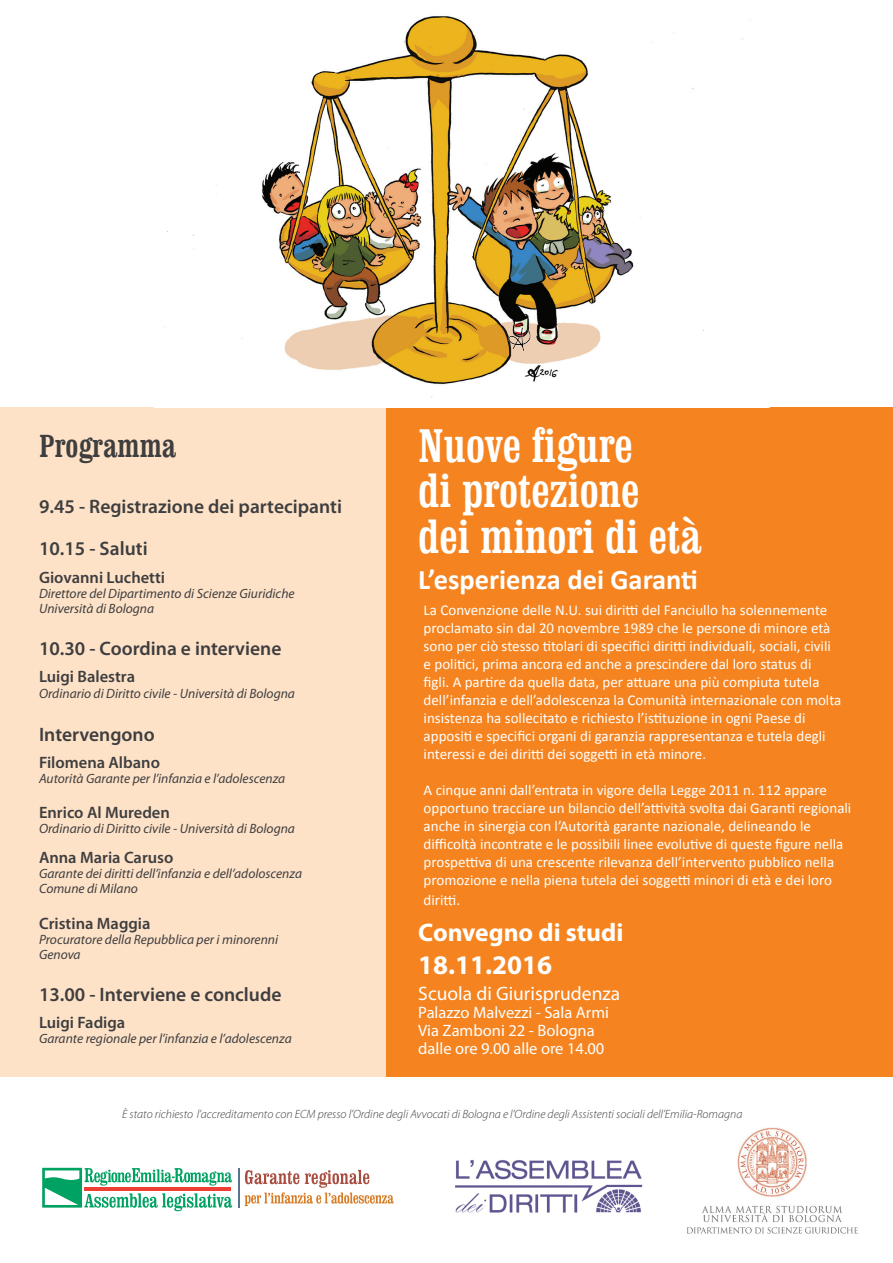
<style>
.page{position:relative;width:893px;height:1263px;background:#fff}
.page>*{position:absolute;margin:0;border:0;box-sizing:border-box;transform-origin:0 0}
.t1{font:condensed 48.75px "Clarendon BT";color:#fff}
.t2{font:condensed 33px "Clarendon BT";color:#3e3e3f}
.t3{font:700 28.5px "Calibri";color:#fff}
.t4{font:700 27px "Myriad Pro";color:#fff}
.t5{font:700 25.5px "Myriad Pro";color:#fff}
.t6{font:600 19.5px "Myriad Pro";color:#3e3e3f}
.t7{font:19.5px "Myriad Pro";color:#fff}
.t8{font:600 16.5px "Myriad Pro";color:#3e3e3f}
.t9{font:16.5px "Myriad Pro";color:#fff}
.t10{font:15px/18px "Calibri";color:#fff}
.t11{font:italic 13.5px "Myriad Pro";color:#3e3e3f}
.t12{font:italic 300 12px "Myriad Pro";color:#3e3e3f}
</style>
<div class="page">
<div style="left:0;top:407px;width:387px;height:670px;background:#fee2c8"></div>
<div style="left:387px;top:407px;width:506px;height:670px;background:#f58420"></div>
<img style="left:687px;top:1128px;width:171px;height:106px">
<img style="left:165px;top:16px;width:586px;height:382px">
<img style="left:499px;top:323px;width:49px;height:30px">
<hr style="left:239px;top:1168px;width:1px;height:40px;background:#577391">
<svg style="left:42px;top:1168px;width:190px;height:43px"></svg>
<svg style="left:245px;top:1170px;width:149px;height:36px"></svg>
<img style="left:455px;top:1160px;width:188px;height:53px">
<p class="t2" style="left:39px;top:425px;width:139px">Programma</p>
<p class="t6" style="left:39px;top:494px;width:305px">9.45 - Registrazione dei partecipanti</p>
<p class="t6" style="left:39px;top:536px;width:110px">10.15 - Saluti</p>
<p class="t8" style="left:39px;top:566px;width:128px">Giovanni Luchetti</p>
<p class="t11" style="left:39px;top:585px;width:257px">Direttore del Dipartimento di Scienze Giuridiche</p>
<p class="t11" style="left:39px;top:600px;width:117px">Università di Bologna</p>
<p class="t6" style="left:39px;top:636px;width:244px">10.30 - Coordina e interviene</p>
<p class="t8" style="left:39px;top:666px;width:98px">Luigi Balestra</p>
<p class="t11" style="left:39px;top:685px;width:257px">Ordinario di Diritto civile - Università di Bologna</p>
<p class="t6" style="left:39px;top:722px;width:117px">Intervengono</p>
<p class="t8" style="left:39px;top:752px;width:122px">Filomena Albano</p>
<p class="t11" style="left:39px;top:770px;width:248px">Autorità Garante per l’infanzia e l’adolescenza</p>
<p class="t8" style="left:39px;top:802px;width:132px">Enrico Al Mureden</p>
<p class="t11" style="left:39px;top:820px;width:257px">Ordinario di Diritto civile - Università di Bologna</p>
<p class="t8" style="left:39px;top:847px;width:136px">Anna Maria Caruso</p>
<p class="t11" style="left:39px;top:865px;width:265px">Garante dei diritti dell’infanzia e dell’adoloscenza</p>
<p class="t11" style="left:39px;top:880px;width:100px">Comune di Milano</p>
<p class="t8" style="left:39px;top:913px;width:113px">Cristina Maggia</p>
<p class="t11" style="left:39px;top:931px;width:241px">Procuratore della Repubblica per i minorenni</p>
<p class="t11" style="left:39px;top:946px;width:43px">Genova</p>
<p class="t6" style="left:39px;top:982px;width:244px">13.00 - Interviene e conclude</p>
<p class="t8" style="left:39px;top:1012px;width:88px">Luigi Fadiga</p>
<p class="t11" style="left:39px;top:1030px;width:254px">Garante regionale per l’infanzia e l’adolescenza</p>
<p class="t1" style="left:418px;top:415px;width:216px">Nuove figure</p>
<p class="t1" style="left:418px;top:460px;width:223px">di protezione</p>
<p class="t1" style="left:418px;top:507px;width:285px">dei minori di età</p>
<p class="t3" style="left:418px;top:561px;width:281px">L’esperienza dei Garanti</p>
<p class="t10" style="left:424px;top:601px;width:419px">La Convenzione delle N.U. sui diritti del Fanciullo ha solennemente proclamato sin dal 20 novembre 1989 che le persone di minore età sono per ciò stesso titolari di specifici diritti individuali, sociali, civili e politici, prima ancora ed anche a prescindere dal loro status di<br>figli. A partire da quella data, per attuare una più compiuta tutela dell’infanzia e dell’adolescenza la Comunità internazionale con molta insistenza ha sollecitato e richiesto l’istituzione in ogni Paese di appositi e specifici organi di garanzia rappresentanza e tutela degli interessi e dei diritti dei soggetti in età minore.</p>
<p class="t10" style="left:424px;top:781px;width:429px">A cinque anni dall’entrata in vigore della Legge 2011 n. 112 appare opportuno tracciare un bilancio dell’attività svolta dai Garanti regionali anche in sinergia con l’Autorità garante nazionale, delineando le difficoltà incontrate e le possibili linee evolutive di queste figure nella prospettiva di una crescente rilevanza dell’intervento pubblico nella promozione e nella piena tutela dei soggetti minori di età e dei loro</p>
<p class="t10" style="left:424px;top:891px;width:38px">diritti.</p>
<p class="t5" style="left:418px;top:916px;width:206px">Convegno di studi</p>
<p class="t4" style="left:418px;top:947px;width:135px">18.11.2016</p>
<p class="t7" style="left:418px;top:981px;width:203px">Scuola di Giurisprudenza</p>
<p class="t9" style="left:418px;top:1002px;width:192px">Palazzo Malvezzi - Sala Armi</p>
<p class="t9" style="left:418px;top:1020px;width:178px">Via Zamboni 22 - Bologna</p>
<p class="t9" style="left:418px;top:1038px;width:188px">dalle ore 9.00 alle ore 14.00</p>
<p class="t12" style="left:122px;top:1107px;width:622px">È stato richiesto l’accreditamento con ECM presso l’Ordine degli Avvocati di Bologna e l’Ordine degli Assistenti sociali dell’Emilia-Romagna</p>
</div>
